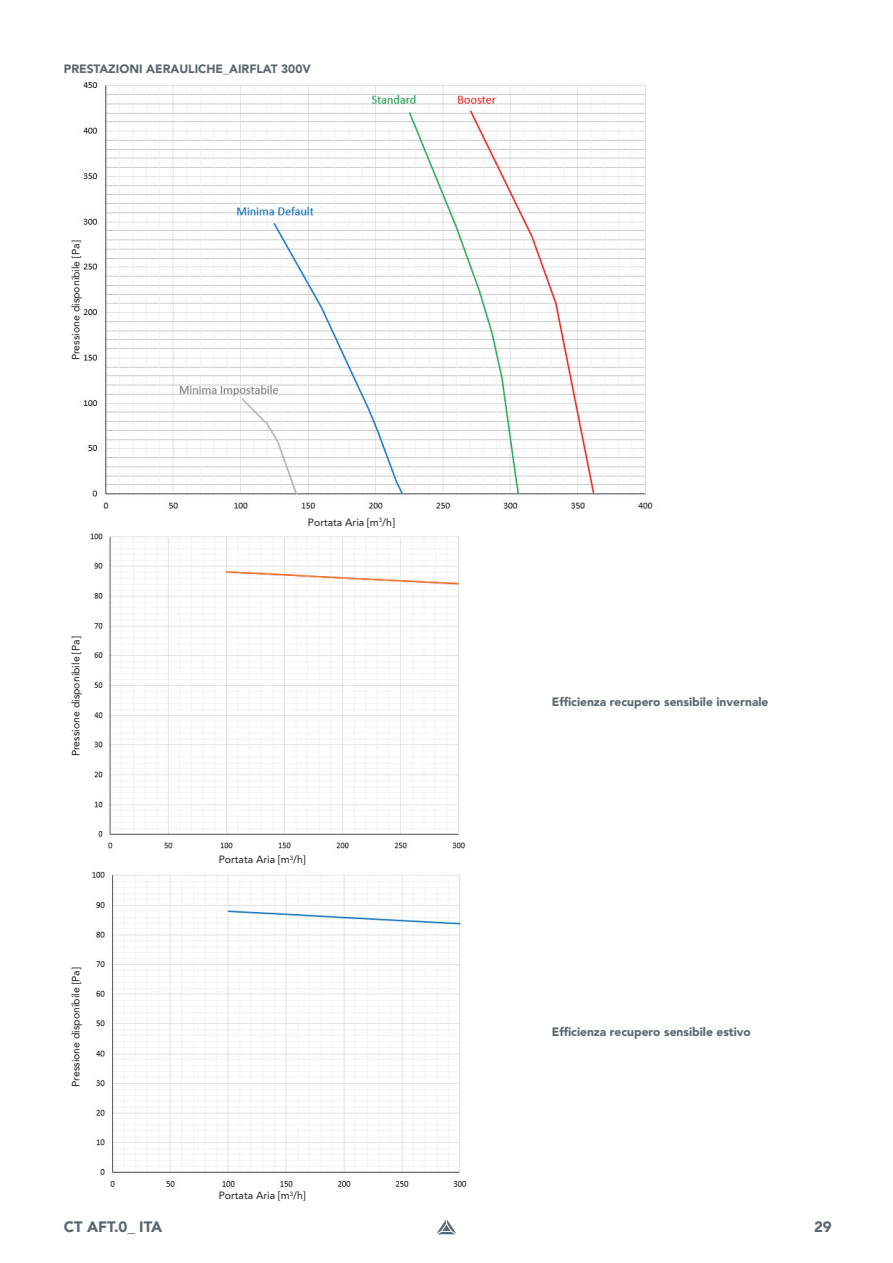
<style>
.page{position:relative;width:893px;height:1263px;background:#fff}
.page>*{position:absolute;margin:0;border:0;box-sizing:border-box;transform-origin:0 0}
.t1{font:900 15px "Avenir LT Pro";color:#5b6770}
.t2{font:900 12px "Avenir LT Pro";color:#5b6770}
.t3{font:10.5px "Avenir LT Pro";color:#1d1d1b}
</style>
<div class="page">
<svg style="left:437px;top:1219px;width:19px;height:15px"></svg>
<img style="left:83px;top:82px;width:570px;height:427px">
<img style="left:90px;top:533px;width:376px;height:316px">
<img style="left:92px;top:871px;width:375px;height:316px">
<p class="t2" style="left:64px;top:61px;width:249px">PRESTAZIONI AERAULICHE_AIRFLAT 300V</p>
<p class="t3" style="left:70px;top:360px;width:121px;rotate:-90deg">Pressione disponibile [Pa]</p>
<p class="t3" style="left:70px;top:756px;width:121px;rotate:-90deg">Pressione disponibile [Pa]</p>
<p class="t3" style="left:70px;top:1087px;width:121px;rotate:-90deg">Pressione disponibile [Pa]</p>
<p class="t3" style="left:308px;top:516px;width:88px">Portata Aria [m<sup>3</sup>/h]</p>
<p class="t3" style="left:219px;top:853px;width:88px">Portata Aria [m<sup>3</sup>/h]</p>
<p class="t3" style="left:219px;top:1189px;width:88px">Portata Aria [m<sup>3</sup>/h]</p>
<p class="t2" style="left:552px;top:694px;width:218px">Efficienza recupero sensibile invernale</p>
<p class="t2" style="left:552px;top:1025px;width:200px">Efficienza recupero sensibile estivo</p>
<h1 class="t1" style="left:64px;top:1218px;width:100px">CT AFT.0_ ITA</h1>
<h1 class="t1" style="left:814px;top:1218px;width:19px">29</h1>
</div>
